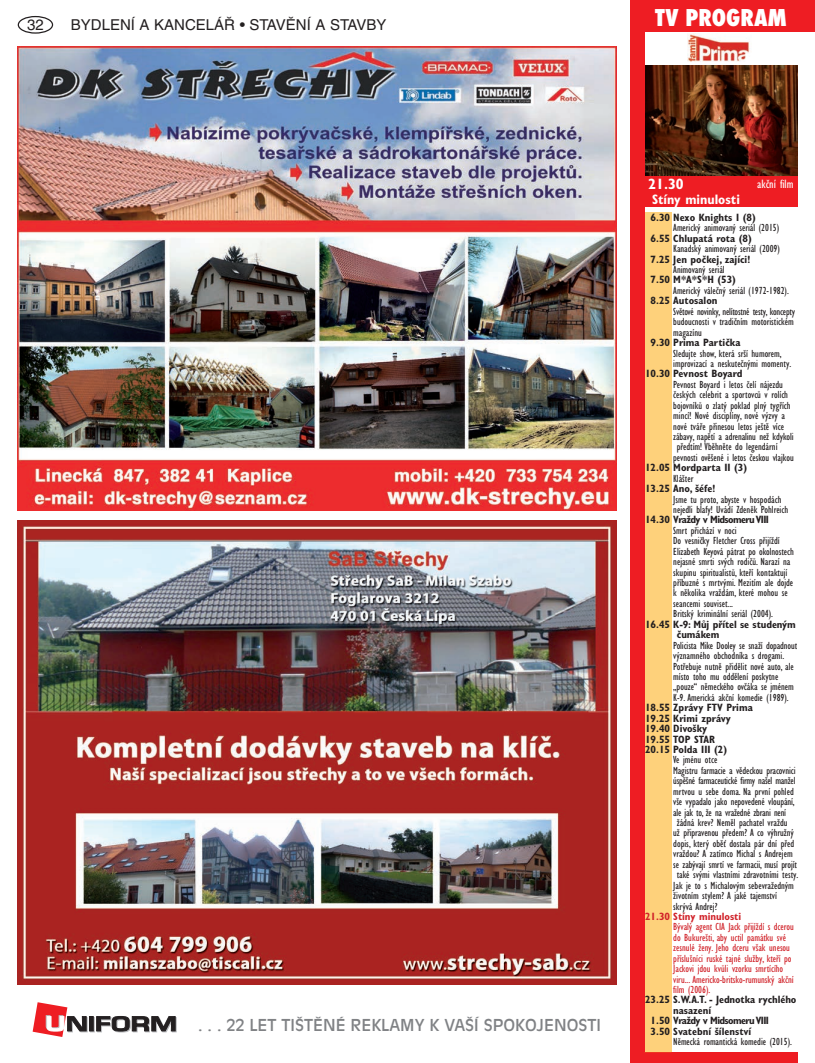
<style>
.page{position:relative;width:815px;height:1063px;background:#fff}
.page>*{position:absolute;margin:0;border:0;box-sizing:border-box;transform-origin:0 0}
.t1{font:800 condensed 22.5px "Futura";color:#fff}
.t2{font:16.25px "Antique Olive CE";color:#808285}
.t3{font:15px "Helvetica CE";color:#231f20}
.t4{font:700 condensed 15px "Gill Sans CE";color:#fff}
.t5{font:700 condensed 13.75px "Gill Sans CE";color:#fff}
.t6{font:condensed 12.5px "Gill Sans CE";color:#fff}
.t7{font:condensed 10.62px/10.4px "Gill Sans CE";color:#231f20}
.t8{font:700 condensed 10.62px/10.4px "Gill Sans CE";color:#231f20}
.t9{font:condensed 10.62px/10.4px "Gill Sans CE";color:#d1232a}
.t10{font:condensed 10.62px "Gill Sans CE";letter-spacing:-.02em;color:#231f20}
.t11{font:700 condensed 10.62px "Gill Sans CE";letter-spacing:-.06em;color:#231f20}
.t12{font:700 condensed 10.62px "Gill Sans CE";color:#d1232a}
</style>
<div class="page">
<div style="left:18px;top:16px;width:35px;height:18px;border:1px solid #231f20;border-radius:50%"></div>
<div style="left:90px;top:1017px;width:5px;height:15px;border:1px solid #bcbdc0"></div>
<hr style="left:89px;top:1017px;width:4px;height:14px;background:#231f20">
<div style="left:89px;top:1016px;width:5px;height:15px;border:1px solid #231f20"></div>
<svg style="left:96px;top:1016px;width:81px;height:16px"></svg>
<svg style="left:33px;top:1002px;width:55px;height:35px"></svg>
<img style="left:18px;top:46px;width:599px;height:464px">
<img style="left:18px;top:521px;width:599px;height:464px">
<div style="left:631px;top:0;width:184px;height:32px;background:#ee1d23"></div>
<div style="left:631px;top:175px;width:166px;height:32px;background:#ee1d23"></div>
<img style="left:687px;top:33px;width:63px;height:29px">
<img style="left:645px;top:66px;width:152px;height:109px">
<div style="left:631px;top:0;width:14px;height:1063px;background:#ee1d23"></div>
<div style="left:631px;top:1052px;width:166px;height:11px;background:#ee1d23"></div>
<div style="left:645px;top:213px;width:26px;height:839px;background:#fed17b"></div>
<h3 class="t3" style="left:27px;top:16px;width:18px">32</h3>
<h3 class="t3" style="left:71px;top:16px;width:317px">BYDLENÍ A KANCELÁŘ • STAVĚNÍ A STAVBY</h3>
<h1 class="t1" style="left:655px;top:2px;width:133px">TV PROGRAM</h1>
<h2 class="t2" style="left:198px;top:1016px;width:405px">. . . 22 LET TIŠTĚNÉ REKLAMY K VAŠÍ SPOKOJENOSTI</h2>
<h3 class="t4" style="left:648px;top:175px;width:37px">21.30</h3>
<p class="t5" style="left:652px;top:191px;width:89px">Stíny minulosti</p>
<p class="t6" style="left:757px;top:176px;width:38px">akční film</p>
<p class="t8" style="left:651px;top:212px;width:107px">6.30 Nexo Knights I (8)</p>
<p class="t7" style="left:673px;top:223px;width:107px">Americký animovaný seriál (2015)</p>
<p class="t8" style="left:651px;top:233px;width:103px">6.55 Chlupatá rota (8)</p>
<p class="t7" style="left:673px;top:243px;width:108px">Kanadský animovaný seriál (2009)</p>
<p class="t8" style="left:651px;top:254px;width:101px">7.25 Jen počkej, zajíci!</p>
<p class="t7" style="left:673px;top:264px;width:53px">Animovaný seriál</p>
<p class="t8" style="left:651px;top:275px;width:87px">7.50 M*A*S*H (53)</p>
<p class="t7" style="left:673px;top:285px;width:117px">Americký válečný seriál (1972-1982).</p>
<p class="t8" style="left:651px;top:296px;width:68px">8.25 Autosalon</p>
<p class="t7" style="left:673px;top:306px;width:123px">Světové novinky, nelítostné testy, koncepty budoucnosti v tradičním motoristickém magazínu</p>
<p class="t8" style="left:651px;top:337px;width:91px">9.30 Prima Partička</p>
<p class="t7" style="left:673px;top:348px;width:119px">Sledujte show, která srší humorem, improvizací a neskutečnými momenty.</p>
<p class="t8" style="left:645px;top:369px;width:99px">10.30 Pevnost Boyard</p>
<p class="t7" style="left:673px;top:379px;width:111px">Pevnost Boyard i letos čelí nájezdu</p>
<p class="t7" style="left:673px;top:390px;width:116px">českých celebrit a sportovců v rolích</p>
<p class="t7" style="left:673px;top:400px;width:119px">bojovníků o zlatý poklad plný tygřích</p>
<p class="t7" style="left:673px;top:410px;width:113px">mincí! Nové disciplíny, nové výzvy a</p>
<p class="t7" style="left:673px;top:421px;width:112px">nové tváře přinesou letos ještě více</p>
<p class="t7" style="left:673px;top:431px;width:122px">zábavy, napětí a adrenalinu než kdykoli</p>
<p class="t7" style="left:677px;top:442px;width:102px">předtím! Vběhněte do legendární</p>
<p class="t7" style="left:673px;top:452px;width:122px">pevnosti ověšené i letos českou vlajkou</p>
<p class="t8" style="left:645px;top:463px;width:104px">12.05 Mordparta II (3)</p>
<p class="t7" style="left:673px;top:473px;width:22px">Klášter</p>
<p class="t8" style="left:645px;top:483px;width:72px">13.25 Ano, šéfe!</p>
<p class="t7" style="left:673px;top:494px;width:117px">Jsme tu proto, abyste v hospodách nejedli blafy! Uvádí Zdeněk Pohlreich</p>
<p class="t11" style="left:645px;top:514px;width:125px">14.30 Vraždy v Midsomeru VIII</p>
<p class="t7" style="left:673px;top:525px;width:122px">Smrt přichází v noci<br>Do vesničky Fletcher Cross přijíždí Elizabeth Keyová pátrat po okolnostech nejasné smrti svých rodičů. Narazí na skupinu spiritualistů, kteří kontaktují příbuzné s mrtvými. Mezitím ale dojde k několika vraždám, které mohou se seancemi souviset...<br>Britský kriminální seriál (2004).</p>
<p class="t8" style="left:677px;top:619px;width:121px;text-indent:-32px">16.45 K-9: Můj přítel se studeným čumákem</p>
<p class="t7" style="left:673px;top:640px;width:126px">Policista Mike Dooley se snaží dopadnout významného obchodníka s drogami.<br>Potřebuje nutně přidělit nové auto, ale místo toho mu oddělení poskytne „pouze“ německého ovčáka se jménem K-9. Americká akční komedie (1989).</p>
<p class="t8" style="left:645px;top:703px;width:109px">18.55 Zprávy FTV Prima<br>19.25 Krimi zprávy<br>19.40 Divošky<br>19.55 TOP STAR<br>20.15 Polda III (2)</p>
<p class="t7" style="left:673px;top:755px;width:46px">Ve jménu otce</p>
<p class="t7" style="left:673px;top:765px;width:124px">Magistru farmacie a vědeckou pracovnici</p>
<p class="t10" style="left:673px;top:775px;width:124px">úspěšné farmaceutické firmy našel manžel</p>
<p class="t7" style="left:673px;top:786px;width:122px">mrtvou u sebe doma. Na první pohled</p>
<p class="t7" style="left:673px;top:796px;width:123px">vše vypadalo jako nepovedené vloupání,</p>
<p class="t10" style="left:673px;top:806px;width:114px">ale jak to, že na vražedné zbrani není</p>
<p class="t7" style="left:677px;top:817px;width:112px">žádná krev? Neměl pachatel vraždu</p>
<p class="t7" style="left:673px;top:828px;width:122px">už připravenou předem? A co výhružný</p>
<p class="t7" style="left:673px;top:838px;width:122px">dopis, který oběť dostala pár dní před</p>
<p class="t7" style="left:673px;top:849px;width:121px">vraždou? A zatímco Michal s Andrejem</p>
<p class="t7" style="left:673px;top:859px;width:125px">se zabývají smrtí ve farmacii, musí projít</p>
<p class="t7" style="left:677px;top:869px;width:123px">také svými vlastními zdravotními testy.</p>
<p class="t7" style="left:673px;top:880px;width:122px">Jak je to s Michalovým sebevražedným</p>
<p class="t7" style="left:673px;top:890px;width:105px">životním stylem? A jaké tajemství</p>
<p class="t7" style="left:673px;top:901px;width:46px">skrývá Andrej?</p>
<p class="t12" style="left:645px;top:910px;width:98px">21.30 Stíny minulosti</p>
<p class="t9" style="left:673px;top:922px;width:122px">Bývalý agent CIA Jack přijíždí s dcerou do Bukurešti, aby uctil památku své zesnulé ženy. Jeho dceru však unesou příslušníci ruské tajné služby, kteří po Jackovi jdou kvůli vzorku smrtícího viru... Americko-britsko-rumunský akční film (2006).</p>
<p class="t8" style="left:645px;top:995px;width:153px">23.25 S.W.A.T. - Jednotka rychlého</p>
<p class="t8" style="left:673px;top:1005px;width:40px">nasazení</p>
<p class="t11" style="left:651px;top:1014px;width:120px">1.50 Vraždy v Midsomeru VIII</p>
<p class="t8" style="left:651px;top:1026px;width:102px">3.50 Svatební šílenství</p>
<p class="t7" style="left:673px;top:1036px;width:120px">Německá romantická komedie (2015).</p>
</div>
